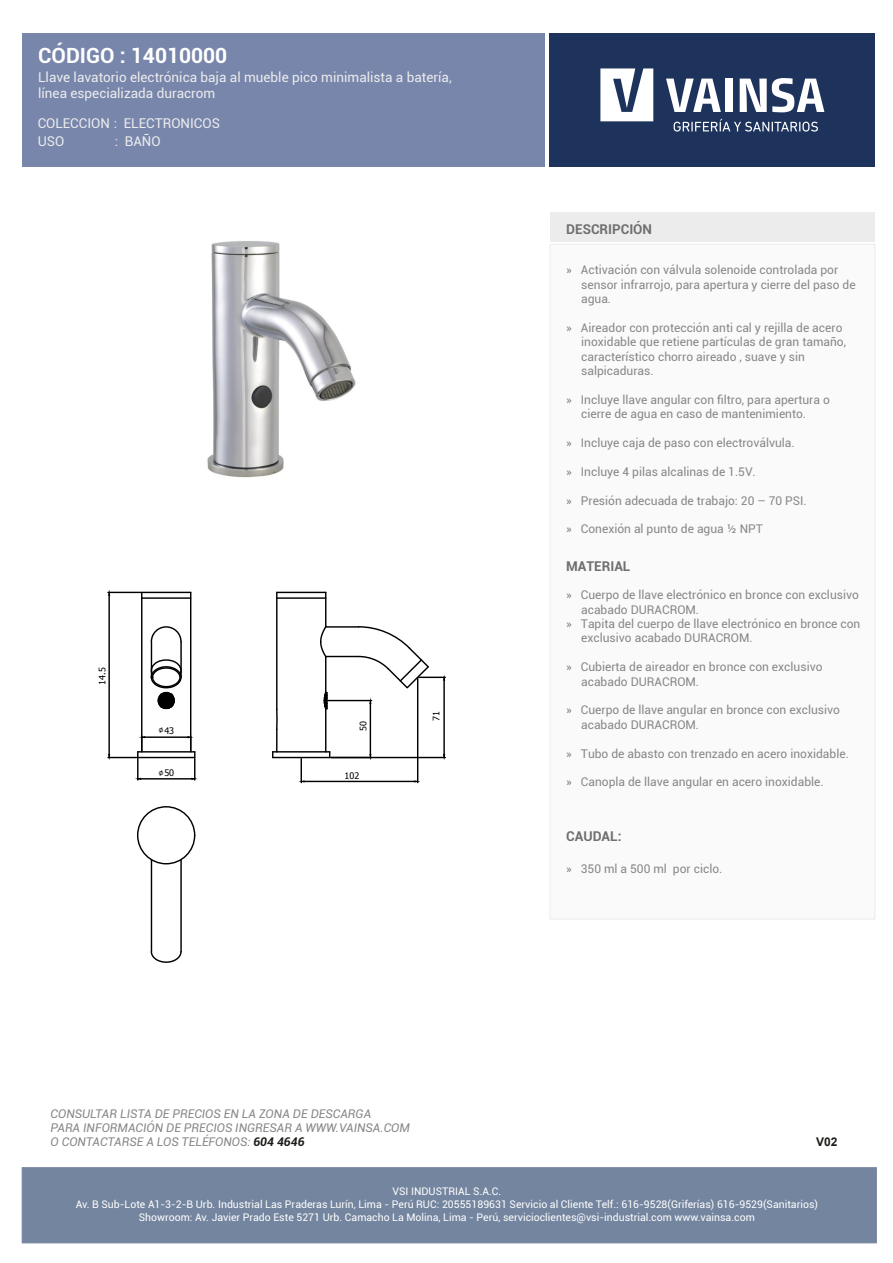
<style>
.page{position:relative;width:893px;height:1263px;background:#fff}
.page>*{position:absolute;margin:0;border:0;box-sizing:border-box;transform-origin:0 0}
.t1{font:700 21px "Roboto";color:#fff}
.t2{font:13.5px/16.2px "Roboto";color:#ececec}
.t3{font:700 13.5px "Roboto";color:#706f6f}
.t4{font:12px/14.4px "Roboto";color:#878786}
.t5{font:italic 12px/14.4px "Roboto";color:#878786}
.t6{font:700 12px "Arial";color:#1d1d1b}
.t7{font:10.5px/12.6px "Roboto";color:#fff;text-align:center}
.t8{font:9px "Tahoma";color:#000}
.s1{font-family:"ISOCPEUR"}
.s2{font-weight:700;color:#1d1d1b}
</style>
<div class="page">
<div style="left:550px;top:213px;width:325px;height:29px;background:#ececec"></div>
<div style="left:549px;top:34px;width:326px;height:133px;background:#1e335c"></div>
<svg style="left:600px;top:68px;width:53px;height:53px"></svg>
<svg style="left:666px;top:79px;width:55px;height:33px"></svg>
<div style="left:725px;top:79px;width:8px;height:33px;background:#fff"></div>
<svg style="left:740px;top:78px;width:84px;height:34px"></svg>
<svg style="left:674px;top:119px;width:144px;height:13px"></svg>
<div style="left:22px;top:34px;width:522px;height:133px;background:#7886ac"></div>
<div style="left:550px;top:244px;width:325px;height:675px;background:#fafafb"></div>
<div style="left:22px;top:1167px;width:854px;height:76px;background:#74859f;border:1px solid #74859f"></div>
<img style="left:207px;top:241px;width:149px;height:237px">
<hr style="left:331px;top:757px;width:114px;height:1px;background:#000">
<hr style="left:443px;top:680px;width:2px;height:75px;background:#000">
<hr style="left:180px;top:860px;width:2px;height:92px;background:#000">
<hr style="left:151px;top:860px;width:1px;height:92px;background:#000">
<hr style="left:417px;top:678px;width:1px;height:104px;background:#000">
<hr style="left:304px;top:781px;width:111px;height:1px;background:#000">
<svg style="left:300px;top:758px;width:5px;height:25px"></svg>
<hr style="left:325px;top:708px;width:1px;height:44px;background:#000">
<hr style="left:273px;top:757px;width:57px;height:1px;background:#000">
<hr style="left:273px;top:751px;width:57px;height:1px;background:#000">
<div style="left:137px;top:806px;width:58px;height:58px;border:1px solid #000;border-radius:50%"></div>
<svg style="left:272px;top:708px;width:6px;height:49px"></svg>
<hr style="left:277px;top:592px;width:49px;height:1px;background:#000">
<hr style="left:277px;top:597px;width:49px;height:2px;background:#000">
<hr style="left:276px;top:592px;width:1px;height:117px;background:#000">
<hr style="left:141px;top:592px;width:1px;height:160px;background:#000">
<hr style="left:190px;top:592px;width:1px;height:160px;background:#000">
<hr style="left:138px;top:751px;width:57px;height:1px;background:#000">
<hr style="left:138px;top:757px;width:57px;height:1px;background:#000">
<svg style="left:150px;top:950px;width:32px;height:13px"></svg>
<hr style="left:142px;top:597px;width:49px;height:2px;background:#000">
<hr style="left:142px;top:592px;width:49px;height:1px;background:#000">
<svg style="left:150px;top:626px;width:32px;height:17px"></svg>
<hr style="left:151px;top:642px;width:1px;height:35px;background:#000">
<hr style="left:180px;top:642px;width:2px;height:35px;background:#000">
<svg style="left:150px;top:657px;width:32px;height:52px"></svg>
<hr style="left:137px;top:758px;width:2px;height:22px;background:#000">
<hr style="left:141px;top:778px;width:51px;height:1px;background:#000">
<hr style="left:145px;top:736px;width:43px;height:2px;background:#000">
<svg style="left:187px;top:736px;width:8px;height:44px"></svg>
<hr style="left:108px;top:592px;width:33px;height:1px;background:#000">
<hr style="left:108px;top:595px;width:2px;height:160px;background:#000">
<svg style="left:108px;top:736px;width:37px;height:22px"></svg>
<hr style="left:370px;top:703px;width:1px;height:52px;background:#000">
<svg style="left:319px;top:591px;width:126px;height:119px"></svg>
<h1 class="t1" style="left:38px;top:41px;width:191px">CÓDIGO : 14010000</h1>
<p class="t2" style="left:38px;top:68px;width:415px">Llave lavatorio electrónica baja al mueble pico minimalista a batería, línea especializada duracrom</p>
<p class="t2" style="left:38px;top:133px;width:28px">USO</p>
<p class="t2" style="left:115px;top:133px;width:47px">: BAÑO</p>
<p class="t2" style="left:38px;top:114px;width:184px">COLECCION : ELECTRONICOS</p>
<p class="t8" style="left:96px;top:685px;width:19px;rotate:-90deg">14.5</p>
<p class="t8" style="left:159px;top:724px;width:17px"><span class="s1">∅</span>43</p>
<p class="t8" style="left:159px;top:767px;width:17px"><span class="s1">∅</span>50</p>
<p class="t8" style="left:357px;top:730px;width:11px;rotate:-90deg">50</p>
<p class="t8" style="left:345px;top:770px;width:16px">102</p>
<p class="t8" style="left:430px;top:721px;width:11px;rotate:-90deg">71</p>
<p class="t5" style="left:51px;top:1105px;width:361px">CONSULTAR LISTA DE PRECIOS EN LA ZONA DE DESCARGA<br>PARA INFORMACIÓN DE PRECIOS INGRESAR A WWW.VAINSA.COM<br>O CONTACTARSE A LOS TELÉFONOS: <span class="s2">604 4646</span></p>
<p class="t3" style="left:566px;top:220px;width:87px">DESCRIPCIÓN</p>
<p class="t4" style="left:581px;top:262px;width:276px;text-indent:-15px">» Activación con válvula solenoide controlada por sensor infrarrojo, para apertura y cierre del paso de agua.</p>
<p class="t4" style="left:581px;top:320px;width:266px;text-indent:-15px">» Aireador con protección anti cal y rejilla de acero inoxidable que retiene partículas de gran tamaño, característico chorro aireado , suave y sin salpicaduras.</p>
<p class="t4" style="left:581px;top:392px;width:250px;text-indent:-15px">» Incluye llave angular con filtro, para apertura o cierre de agua en caso de mantenimiento.</p>
<p class="t4" style="left:566px;top:435px;width:230px">» Incluye caja de paso con electroválvula.</p>
<p class="t4" style="left:566px;top:464px;width:191px">» Incluye 4 pilas alcalinas de 1.5V.</p>
<p class="t4" style="left:566px;top:493px;width:242px">» Presión adecuada de trabajo: 20 – 70 PSI.</p>
<p class="t4" style="left:566px;top:521px;width:198px">» Conexión al punto de agua ½ NPT</p>
<p class="t3" style="left:566px;top:557px;width:66px">MATERIAL</p>
<p class="t4" style="left:566px;top:587px;width:294px">» Cuerpo de llave electrónico en bronce con exclusivo</p>
<p class="t4" style="left:581px;top:602px;width:120px">acabado DURACROM.</p>
<p class="t4" style="left:566px;top:616px;width:296px">» Tapita del cuerpo de llave electrónico en bronce con</p>
<p class="t4" style="left:581px;top:630px;width:173px">exclusivo acabado DURACROM.</p>
<p class="t4" style="left:581px;top:659px;width:243px;text-indent:-15px">» Cubierta de aireador en bronce con exclusivo acabado DURACROM.</p>
<p class="t4" style="left:581px;top:702px;width:260px;text-indent:-15px">» Cuerpo de llave angular en bronce con exclusivo acabado DURACROM.</p>
<p class="t4" style="left:566px;top:746px;width:284px">» Tubo de abasto con trenzado en acero inoxidable.</p>
<p class="t4" style="left:566px;top:774px;width:259px">» Canopla de llave angular en acero inoxidable.</p>
<p class="t3" style="left:566px;top:826px;width:57px">CAUDAL:</p>
<p class="t4" style="left:566px;top:861px;width:158px">» 350 ml a 500 ml por ciclo.</p>
<p class="t6" style="left:816px;top:1134px;width:23px">V02</p>
<p class="t7" style="left:76px;top:1185px;width:744px">VSI INDUSTRIAL S.A.C.<br>Av. B Sub-Lote A1-3-2-B Urb. Industrial Las Praderas Lurín, Lima - Perú RUC: 20555189631 Servicio al Cliente Telf.: 616-9528(Griferías) 616-9529(Sanitarios)<br>Showroom: Av. Javier Prado Este 5271 Urb. Camacho La Molina, Lima - Perú, servicioclientes@vsi-industrial.com www.vainsa.com</p>
</div>
